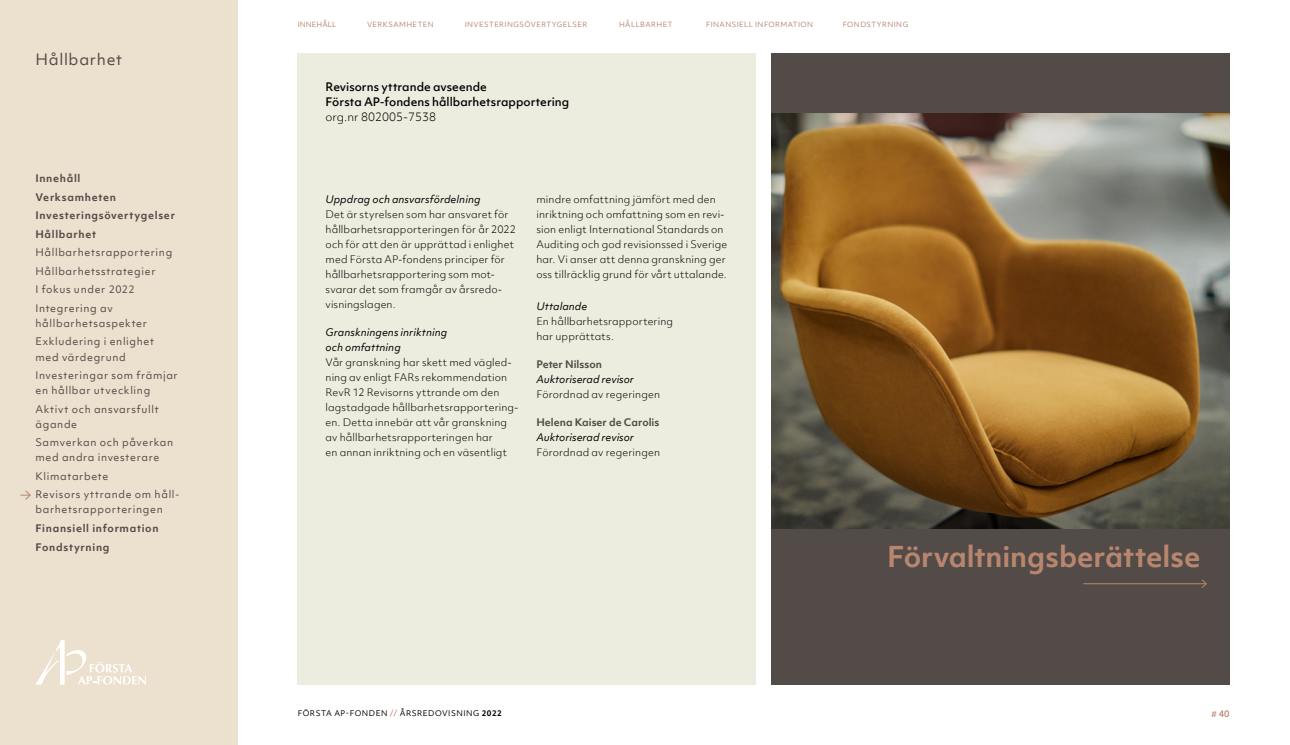
<style>
.page{position:relative;width:1290px;height:745px;background:#fff}
.page>*{position:absolute;margin:0;border:0;box-sizing:border-box;transform-origin:0 0}
.Rubrik_1{font:700 27.5px "Objektiv Mk 1";letter-spacing:-.005em;color:#b8866f}
.t1{font:15px "Objektiv Mk 1";letter-spacing:.045em;color:#524b48}
.Mellanrubrik{font:500 11.25px/15px "Objektiv Mk 1";letter-spacing:.005em;color:#000}
.Bröd{font:300 10px/15px "Objektiv Mk 2";letter-spacing:.015em;color:#000}
.t2{font:10px/18.5px "Objektiv Mk 1";letter-spacing:.065em;color:#524b48}
.Tabell_fet_vänster{font:700 10px/18.5px "Objektiv Mk 1";letter-spacing:.065em;color:#524b48}
.Mellanrubrik_2{font:italic 10px/15px "Objektiv Mk 1";letter-spacing:.005em;color:#000}
.Tabell_fet_vänster-2{font:italic 10px "Objektiv Mk 1";color:#000}
.Tabell_fet_vänster-3{font:700 10px "Objektiv Mk 1";color:#524b48}
.t3{font:500 8.75px "Objektiv Mk 1";color:#b8866f}
.t4{font:7.5px "Objektiv Mk 1";letter-spacing:.07em;color:#000}
.t5{font:6.88px "Objektiv Mk 1";letter-spacing:.065em;color:#b8866f}
.t6{font:6.88px "Objektiv Mk 1";letter-spacing:.02em;color:#b8866f}
.s1{font-family:"Objektiv Mk 2";font-weight:300}
.s2{color:#b8866f}
.s3{font-weight:700}
.s4{font-weight:400}
</style>
<div class="page">
<div style="left:0;top:0;width:237px;height:744px;background:#ece1cf"></div>
<svg style="left:36px;top:640px;width:110px;height:44px"></svg>
<div style="left:298px;top:53px;width:458px;height:631px;background:#ecedde"></div>
<div style="left:772px;top:53px;width:458px;height:631px;background:#524b48"></div>
<hr style="left:1083px;top:583px;width:123px;height:1px;background:#b8866f">
<svg style="left:1201px;top:579px;width:6px;height:9px"></svg>
<img style="left:772px;top:113px;width:458px;height:415px">
<svg style="left:20px;top:490px;width:11px;height:10px"></svg>
<h2 class="t1" style="left:35px;top:49px;width:88px">Hållbarhet</h2>
<p class="Tabell_fet_vänster" style="left:35px;top:169px;width:141px">Innehåll<br>Verksamheten<br>Investeringsövertygelser<br>Hållbarhet</p>
<p class="t2" style="left:35px;top:243px;width:138px">Hållbarhetsrapportering<br>Hållbarhetsstrategier<br>I fokus under 2022<br>Integrering av</p>
<p class="t2" style="left:35px;top:313px;width:120px">hållbarhetsaspekter<br>Exkludering i enlighet</p>
<p class="t2" style="left:35px;top:347px;width:144px">med värdegrund<br>Investeringar som främjar</p>
<p class="t2" style="left:35px;top:381px;width:125px">en hållbar utveckling<br>Aktivt och ansvarsfullt</p>
<p class="t2" style="left:35px;top:414px;width:139px">ägande<br>Samverkan och påverkan</p>
<p class="t2" style="left:35px;top:448px;width:146px">med andra investerare<br>Klimatarbete<br>Revisors yttrande om håll-</p>
<p class="t2" style="left:35px;top:500px;width:129px">barhetsrapporteringen</p>
<p class="Tabell_fet_vänster" style="left:35px;top:518px;width:125px">Finansiell information<br>Fondstyrning</p>
<p class="t6" style="left:298px;top:20px;width:40px">INNEHÅLL</p>
<p class="t5" style="left:367px;top:20px;width:68px">VERKSAMHETEN</p>
<p class="t5" style="left:465px;top:20px;width:124px">INVESTERINGSÖVERTYGELSER</p>
<p class="t5" style="left:619px;top:20px;width:55px">HÅLLBARHET</p>
<p class="t5" style="left:706px;top:20px;width:109px">FINANSIELL INFORMATION</p>
<p class="t5" style="left:843px;top:20px;width:67px">FONDSTYRNING</p>
<p class="Mellanrubrik" style="left:326px;top:79px;width:245px">Revisorns yttrande avseende<br>Första AP-fondens hållbarhetsrapportering <span class="s1">org.nr 802005-7538</span></p>
<p class="Mellanrubrik_2" style="left:326px;top:192px;width:156px">Uppdrag och ansvarsfördelning</p>
<p class="Bröd" style="left:326px;top:207px;width:192px">Det är styrelsen som har ansvaret för hållbarhetsrapporteringen för år 2022 och för att den är upprättad i enlighet med Första AP-fondens principer för hållbarhetsrapportering som mot&shy;svarar det som framgår av årsredo&shy;visningslagen.</p>
<p class="Mellanrubrik_2" style="left:326px;top:324px;width:123px">Granskningens inriktning och omfattning</p>
<p class="Bröd" style="left:326px;top:354px;width:195px">Vår granskning har skett med vägled&shy;ning av enligt FARs rekommendation RevR 12 Revisorns yttrande om den lagstadgade hållbarhetsrapportering&shy;en. Detta innebär att vår granskning av hållbarhetsrapporteringen har<br>en annan inriktning och en väsentligt</p>
<p class="Bröd" style="left:536px;top:192px;width:192px">mindre omfattning jämfört med den inriktning och omfattning som en revi&shy;sion enligt International Standards on Auditing och god revisionssed i Sverige har. Vi anser att denna granskning ger oss tillräcklig grund för vårt uttalande.</p>
<p class="Mellanrubrik_2" style="left:536px;top:298px;width:52px">Uttalande</p>
<p class="Bröd" style="left:536px;top:313px;width:138px">En hållbarhetsrapportering har upprättats.</p>
<p class="Tabell_fet_vänster-3" style="left:536px;top:357px;width:67px">Peter Nilsson</p>
<p class="Tabell_fet_vänster-2" style="left:536px;top:372px;width:99px">Auktoriserad revisor</p>
<p class="Bröd" style="left:536px;top:386px;width:125px">Förordnad av regeringen</p>
<p class="Tabell_fet_vänster-3" style="left:536px;top:414px;width:124px">Helena Kaiser de Carolis</p>
<p class="Tabell_fet_vänster-2" style="left:536px;top:430px;width:99px">Auktoriserad revisor</p>
<p class="Bröd" style="left:536px;top:444px;width:125px">Förordnad av regeringen</p>
<p class="Rubrik_1" style="left:887px;top:536px;width:315px">Förvaltningsberättelse</p>
<p class="t4" style="left:298px;top:707px;width:206px">FÖRSTA AP-FONDEN <span class="s2">//</span> ÅRSREDOVISNING <span class="s3">2022</span></p>
<p class="t3" style="left:1211px;top:706px;width:20px"><span class="s4">#</span> 40</p>
</div>
